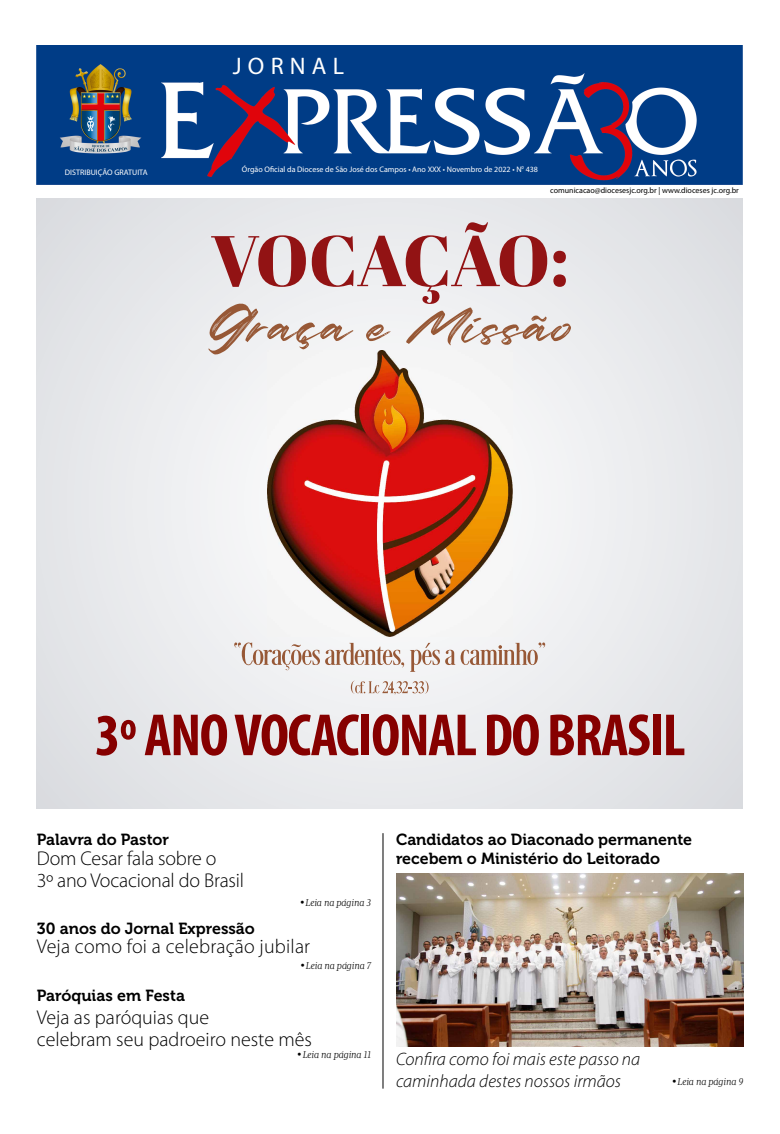
<style>
.page{position:relative;width:780px;height:1134px;background:#fff}
.page>*{position:absolute;margin:0;border:0;box-sizing:border-box;transform-origin:0 0}
.t1{font:700 condensed 60px "Myriad Pro";letter-spacing:-.025em;color:#860000}
.t2{font:24px "Myriad Pro";letter-spacing:.26em;color:#fff}
.t3{font:300 20px/22px "Myriad Pro";color:#000}
.t4{font:italic 300 18px/21.6px "Myriad Pro";color:#000}
.t5{font:16px/19.2px "Museo 700";color:#000}
.t6{font:italic 300 10px "Velino Ultra";letter-spacing:-.005em;color:#000}
.t7{font:8px "Myriad Pro";color:#fff}
.t8{font:8px "Myriad Pro";color:#000}
.s1{font-family:"Geometric 706 BT Black Condensed B";font-weight:400;font-style:normal}
</style>
<div class="page">
<img style="left:37px;top:45px;width:705px;height:140px">
<div style="left:208px;top:51px;width:168px;height:26px;background:#003c86"></div>
<div style="left:37px;top:198px;width:705px;height:610px;background:#e8e9ec"></div>
<svg style="left:208px;top:222px;width:363px;height:133px"></svg>
<svg style="left:234px;top:642px;width:170px;height:28px"></svg>
<svg style="left:410px;top:642px;width:135px;height:30px"></svg>
<svg style="left:351px;top:681px;width:77px;height:13px"></svg>
<img style="left:267px;top:350px;width:245px;height:287px">
<hr style="left:382px;top:833px;width:1px;height:255px;background:#000">
<img style="left:396px;top:873px;width:347px;height:173px">
<p class="t7" style="left:65px;top:167px;width:84px">DISTRIBUIÇÃO GRATUITA</p>
<p class="t2" style="left:233px;top:51px;width:113px">JORNAL</p>
<p class="t7" style="left:242px;top:164px;width:297px">Órgão Oficial da Diocese de São José dos Campos • Ano XXX • Novembro de 2022 • N<sup>0</sup> 438</p>
<p class="t8" style="left:550px;top:185px;width:190px">comunicacao@diocesesjc.org.br | www.dioceses jc.org.br</p>
<h1 class="t1" style="left:95px;top:698px;width:592px">3º ANO VOCACIONAL DO BRASIL</h1>
<p class="t5" style="left:37px;top:830px;width:134px">Palavra do Pastor</p>
<p class="t3" style="left:37px;top:847px;width:209px">Dom Cesar fala sobre o<br>3º ano Vocacional do Brasil</p>
<p class="t6" style="left:299px;top:896px;width:73px"><span class="s1">•</span>Leia na página 3</p>
<p class="t3" style="left:37px;top:935px;width:275px">Veja como foi a celebração jubilar</p>
<p class="t5" style="left:37px;top:919px;width:219px">30 anos do Jornal Expressão</p>
<p class="t5" style="left:396px;top:830px;width:297px">Candidatos ao Diaconado permanente recebem o Ministério do Leitorado</p>
<p class="t6" style="left:300px;top:960px;width:73px"><span class="s1">•</span>Leia na página 7</p>
<p class="t3" style="left:37px;top:1006px;width:276px">Veja as paróquias que<br>celebram seu padroeiro neste mês</p>
<p class="t5" style="left:37px;top:986px;width:150px">Paróquias em Festa</p>
<p class="t6" style="left:296px;top:1048px;width:76px"><span class="s1">•</span>Leia na página 11</p>
<p class="t4" style="left:396px;top:1048px;width:246px">Confira como foi mais este passo na caminhada destes nossos irmãos</p>
<p class="t6" style="left:671px;top:1075px;width:73px"><span class="s1">•</span>Leia na página 9</p>
</div>
